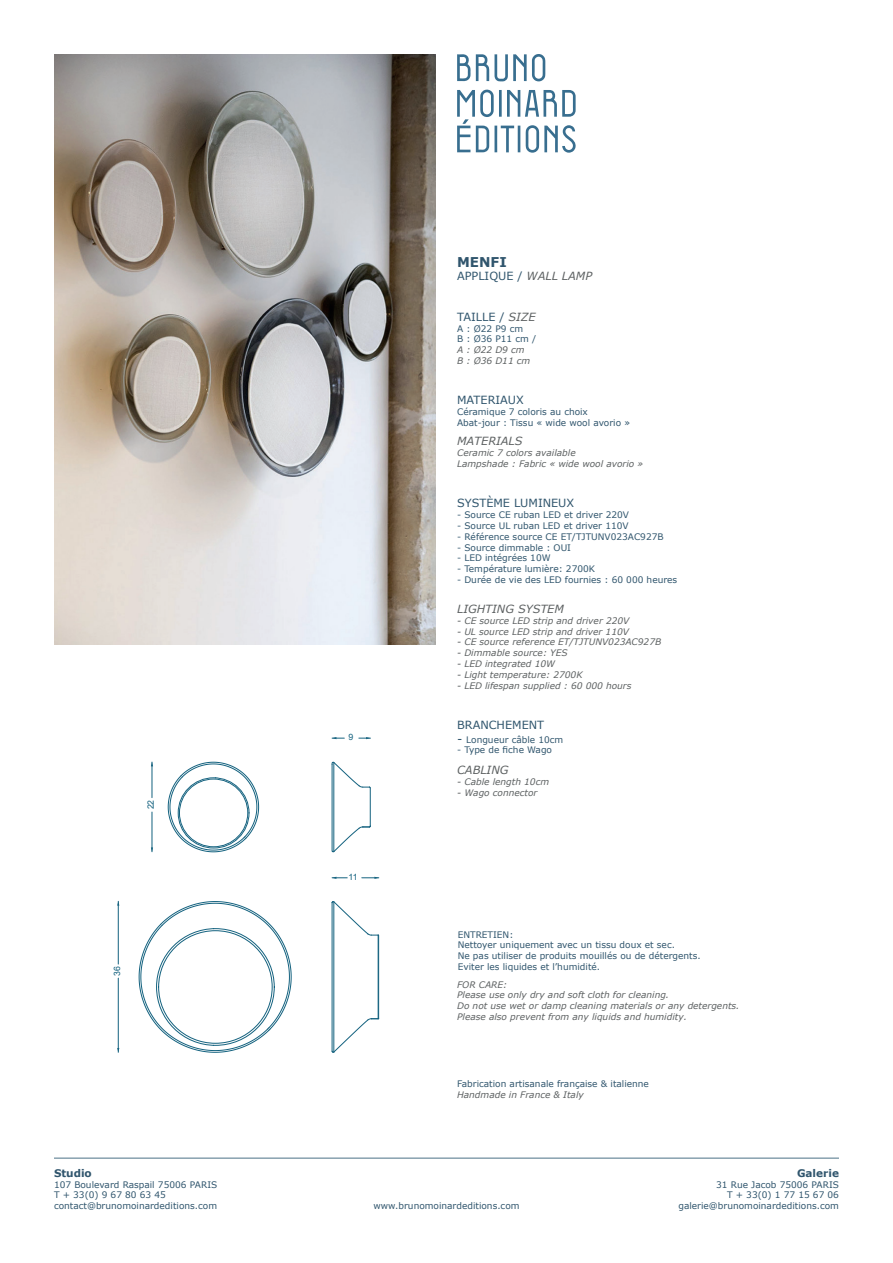
<style>
.page{position:relative;width:893px;height:1263px;background:#fff}
.page>*{position:absolute;margin:0;border:0;box-sizing:border-box;transform-origin:0 0}
.t1{font:700 13.5px "Verdana";color:#30556d}
.t2{font:11.25px "Verdana";color:#30556d}
.t3{font:italic 11.25px "Verdana";color:#5d6162}
.t4{font:700 10.5px "Verdana";color:#30556d}
.t5{font:9px/10.8px "Verdana";color:#30556d}
.t6{font:italic 9px/10.8px "Verdana";color:#5d6162}
.t7{font:8.85px "Arial";color:#14627f}
.t8{font:8.7px "Arial";color:#14627f}
.s1{font-style:italic;color:#5d6162}
.s2{font-style:italic;font-size:11.25px}
</style>
<div class="page">
<hr style="left:54px;top:1158px;width:785px;height:1px;background:#4c7287">
<svg style="left:457px;top:54px;width:88px;height:28px"></svg>
<svg style="left:457px;top:89px;width:119px;height:64px"></svg>
<img style="left:54px;top:54px;width:382px;height:590px">
<hr style="left:118px;top:978px;width:1px;height:74px;background:#14627f">
<hr style="left:118px;top:901px;width:1px;height:63px;background:#14627f">
<hr style="left:152px;top:812px;width:1px;height:40px;background:#14627f">
<hr style="left:152px;top:762px;width:1px;height:36px;background:#14627f">
<svg style="left:332px;top:737px;width:12px;height:2px"></svg>
<svg style="left:359px;top:737px;width:11px;height:2px"></svg>
<svg style="left:332px;top:877px;width:15px;height:2px"></svg>
<svg style="left:362px;top:877px;width:17px;height:2px"></svg>
<svg style="left:331px;top:761px;width:40px;height:91px"></svg>
<svg style="left:168px;top:761px;width:91px;height:91px"></svg>
<svg style="left:138px;top:901px;width:154px;height:152px"></svg>
<hr style="left:332px;top:903px;width:1px;height:148px;background:#14627f">
<hr style="left:333px;top:902px;width:1px;height:150px;background:#14627f">
<svg style="left:331px;top:1017px;width:48px;height:36px"></svg>
<hr style="left:378px;top:935px;width:1px;height:84px;background:#14627f">
<svg style="left:331px;top:901px;width:48px;height:35px"></svg>
<p class="t7" style="left:145px;top:809px;width:11px;rotate:-90deg">22</p>
<p class="t7" style="left:111px;top:976px;width:11px;rotate:-90deg">36</p>
<p class="t4" style="left:54px;top:1166px;width:39px">Studio</p>
<p class="t5" style="left:54px;top:1179px;width:165px">107 Boulevard Raspail 75006 PARIS<br>T + 33(0) 9 67 80 63 45 contact@brunomoinardeditions.com</p>
<p class="t8" style="left:349px;top:731px;width:6px">9</p>
<h1 class="t1" style="left:457px;top:253px;width:51px">MENFI</h1>
<p class="t2" style="left:457px;top:269px;width:137px">APPLIQUE / <span class="s1">WALL LAMP</span></p>
<p class="t2" style="left:457px;top:309px;width:80px">TAILLE / <span class="s1">SIZE</span></p>
<p class="t5" style="left:457px;top:323px;width:81px">A : Ø22 P9 cm<br>B : Ø36 P11 cm /</p>
<p class="t6" style="left:457px;top:345px;width:75px">A : Ø22 D9 cm<br>B : Ø36 D11 cm</p>
<p class="t2" style="left:457px;top:393px;width:68px">MATERIAUX</p>
<p class="t5" style="left:457px;top:407px;width:175px">Céramique 7 coloris au choix<br>Abat-jour : Tissu « wide wool avorio »</p>
<p class="t3" style="left:457px;top:434px;width:67px">MATERIALS</p>
<p class="t6" style="left:457px;top:447px;width:188px">Ceramic 7 colors available<br>Lampshade : Fabric « wide wool avorio »</p>
<p class="t2" style="left:457px;top:496px;width:119px">SYSTÈME LUMINEUX</p>
<p class="t5" style="left:457px;top:510px;width:173px">- Source CE ruban LED et driver 220V</p>
<p class="t5" style="left:457px;top:520px;width:173px">- Source UL ruban LED et driver 110V</p>
<p class="t5" style="left:457px;top:531px;width:208px">- Référence source CE ET/TJTUNV023AC927B</p>
<p class="t5" style="left:457px;top:542px;width:115px">- Source dimmable : OUI</p>
<p class="t5" style="left:457px;top:553px;width:95px">- LED intégrées 10W</p>
<p class="t5" style="left:457px;top:564px;width:139px">- Température lumière: 2700K</p>
<p class="t5" style="left:457px;top:574px;width:222px">- Durée de vie des LED fournies : 60 000 heures</p>
<p class="t3" style="left:457px;top:602px;width:108px">LIGHTING SYSTEM</p>
<p class="t6" style="left:457px;top:615px;width:174px">- CE source LED strip and driver 220V</p>
<p class="t6" style="left:457px;top:626px;width:173px">- UL source LED strip and driver 110V</p>
<p class="t6" style="left:457px;top:637px;width:206px">- CE source reference ET/TJTUNV023AC927B</p>
<p class="t6" style="left:457px;top:648px;width:112px">- Dimmable source: YES</p>
<p class="t6" style="left:457px;top:658px;width:99px">- LED integrated 10W</p>
<p class="t6" style="left:457px;top:669px;width:127px">- Light temperature: 2700K</p>
<p class="t6" style="left:457px;top:680px;width:176px">- LED lifespan supplied : 60 000 hours</p>
<p class="t2" style="left:457px;top:718px;width:88px">BRANCHEMENT</p>
<p class="t5" style="left:457px;top:734px;width:108px"><span class="s2">-</span> Longueur câble 10cm</p>
<p class="t5" style="left:457px;top:745px;width:96px">- Type de fiche Wago</p>
<p class="t3" style="left:457px;top:763px;width:53px">CABLING</p>
<p class="t6" style="left:457px;top:776px;width:93px">- Cable length 10cm</p>
<p class="t6" style="left:457px;top:787px;width:82px">- Wago connector</p>
<p class="t8" style="left:349px;top:871px;width:11px">11</p>
<p class="t5" style="left:458px;top:929px;width:244px">ENTRETIEN:<br>Nettoyer uniquement avec un tissu doux et sec.<br>Ne pas utiliser de produits mouillés ou de détergents.<br>Eviter les liquides et l’humidité.</p>
<p class="t6" style="left:457px;top:979px;width:284px">FOR CARE:<br>Please use only dry and soft cloth for cleaning.<br>Do not use wet or damp cleaning materials or any detergents.<br>Please also prevent from any liquids and humidity.</p>
<p class="t5" style="left:457px;top:1078px;width:193px">Fabrication artisanale française &amp; italienne</p>
<p class="t6" style="left:457px;top:1089px;width:128px">Handmade in France &amp; Italy</p>
<p class="t4" style="left:797px;top:1166px;width:43px">Galerie</p>
<p class="t5" style="left:716px;top:1179px;width:124px;text-align:right">31 Rue Jacob 75006 PARIS<br>T + 33(0) 1 77 15 67 06</p>
<p class="t5" style="left:373px;top:1201px;width:148px">www.brunomoinardeditions.com</p>
<p class="t5" style="left:678px;top:1201px;width:162px">galerie@brunomoinardeditions.com</p>
</div>
